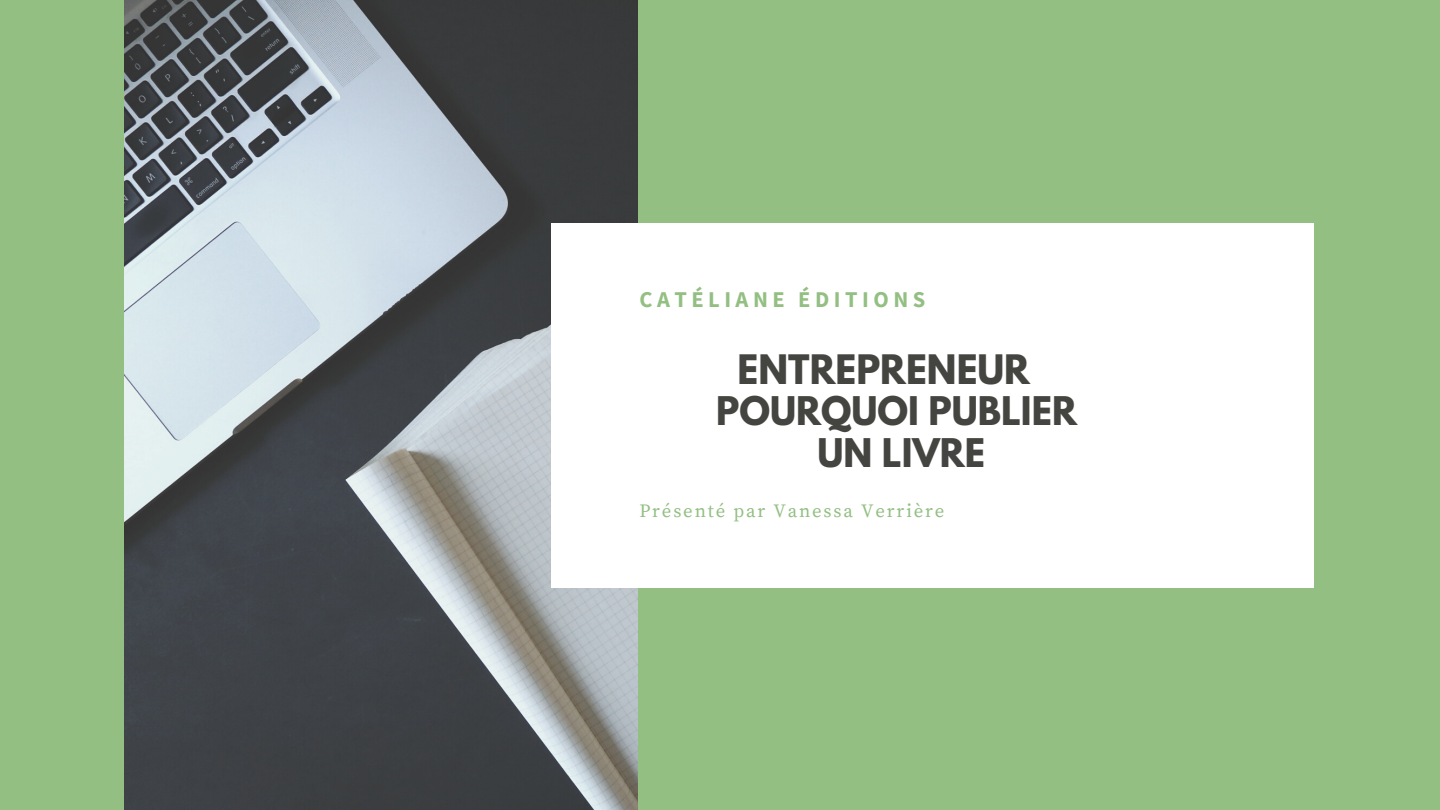
<style>
.page{position:relative;width:1440px;height:810px;background:#93bf83}
.page>*{position:absolute;margin:0;border:0;box-sizing:border-box;transform-origin:0 0}
.t1{font:700 36px "League Spartan";color:#444440}
.t2{font:700 35px "League Spartan";color:#444440}
.t3{font:700 22.5px "Source Sans Pro";letter-spacing:.2em;color:#93bf83}
.t4{font:18.6px "Source Serif Pro";letter-spacing:.1em;color:#93bf83}
</style>
<div class="page">
<img style="left:125px;top:0;width:513px;height:810px">
<div style="left:552px;top:223px;width:762px;height:364px;background:#fff"></div>
<p class="t3" style="left:639px;top:284px;width:287px">CATÉLIANE ÉDITIONS</p>
<p class="t1" style="left:738px;top:352px;width:294px">ENTREPRENEUR</p>
<p class="t2" style="left:716px;top:394px;width:363px">POURQUOI PUBLIER</p>
<p class="t2" style="left:817px;top:435px;width:169px">UN LIVRE</p>
<p class="t4" style="left:639px;top:500px;width:306px">Présenté par Vanessa Verrière</p>
</div>
